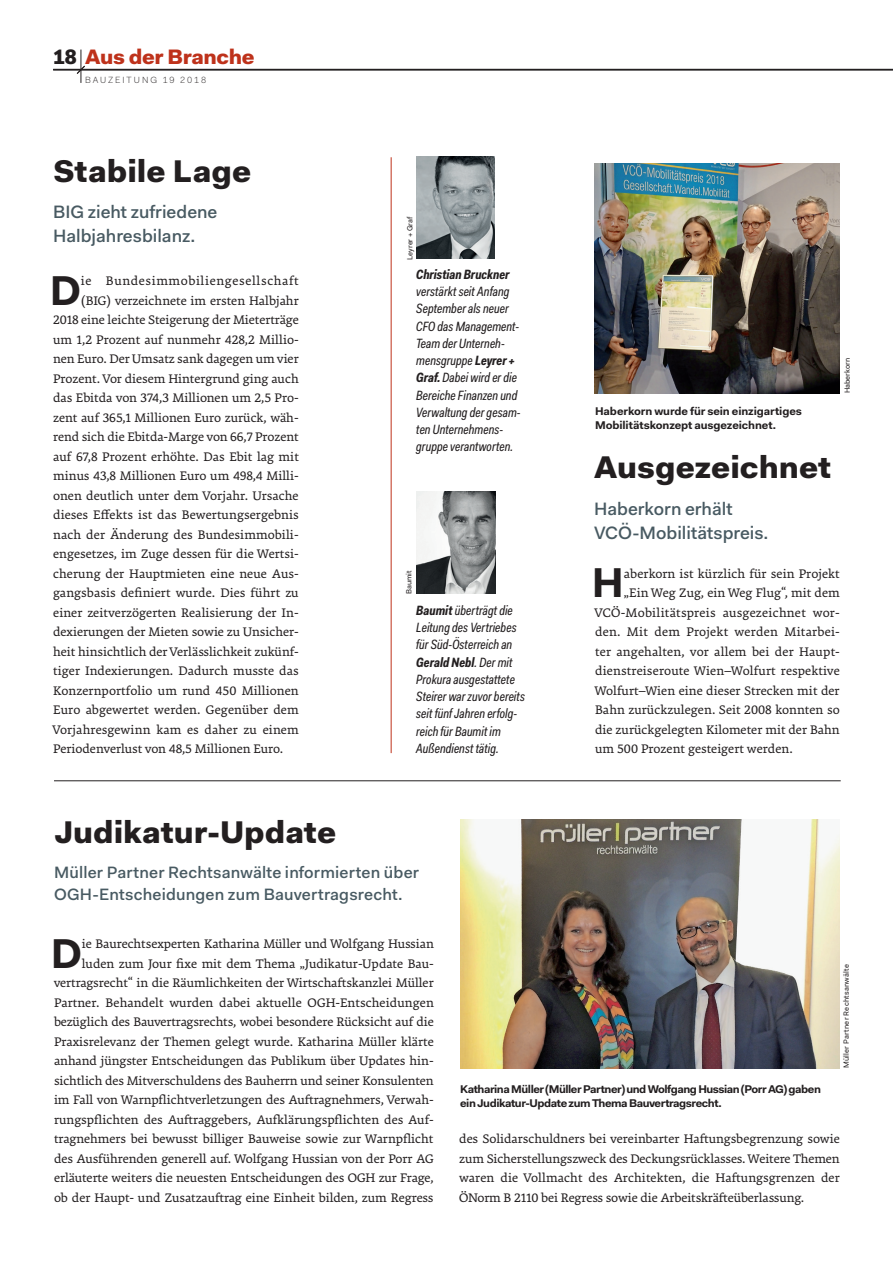
<style>
.page{position:relative;width:893px;height:1263px;background:#fff}
.page>*{position:absolute;margin:0;border:0;box-sizing:border-box;transform-origin:0 0}
.GS_Initial_2zeilig{font:700 41.85px "Fakt Pro";color:#231f20}
.TT_klein{font:900 31.5px "Fakt Pro";color:#231f20}
.t1{font:900 21px "Fakt Pro";letter-spacing:-.02em;color:#be321b}
.VS_klein{font:500 18px/24px "Fakt Pro";color:#485a62}
.VS_klein-2{font:500 16.5px/22.5px "Fakt Pro";letter-spacing:.01em;color:#485a62}
.GS_Initial_2zeilig-2{font:13.5px/19.5px "Premiera";color:#231f20;text-align:right}
.K_GS{font:italic 13.5px/17.2px "Fakt Con Pro";color:#231f20}
.GS_Initial_2zeilig-3{font:13.5px "Premiera";letter-spacing:.02em;color:#231f20}
.GS_Initial_2zeilig-4{font:13.5px "Premiera";letter-spacing:.045em;color:#231f20}
.BU{font:700 11.25px/14.2px "Fakt Pro";letter-spacing:-.04em;color:#231f20}
.BU-2{font:700 11.25px/14.2px "Fakt Pro";letter-spacing:-.01em;color:#231f20}
.t2{font:300 9px "Fakt Pro";letter-spacing:.215em;color:#231f20}
.BU-FC{font:7.5px "Fakt Pro";letter-spacing:.01em;color:#231f20}
.BU-FC-2{font:7.5px "Fakt Pro";letter-spacing:.03em;color:#231f20}
.s1{color:#231f20}
.s2{font-weight:700}
</style>
<div class="page">
<hr style="left:81px;top:50px;width:1px;height:33px;background:#231f20">
<hr style="left:53px;top:69px;width:840px;height:1px;background:#231f20">
<svg style="left:76px;top:65px;width:9px;height:9px"></svg>
<img style="left:416px;top:157px;width:78px;height:102px">
<img style="left:416px;top:492px;width:80px;height:102px">
<hr style="left:391px;top:157px;width:1px;height:596px;background:#be321b">
<img style="left:595px;top:163px;width:245px;height:230px">
<img style="left:460px;top:819px;width:380px;height:249px">
<hr style="left:54px;top:780px;width:787px;height:1px;background:#231f20">
<p class="t1" style="left:53px;top:43px;width:203px"><span class="s1">18</span> Aus der Branche</p>
<p class="t2" style="left:85px;top:74px;width:123px">BAUZEITUNG 19 2018</p>
<p class="TT_klein" style="left:53px;top:150px;width:200px">Stabile Lage</p>
<p class="VS_klein" style="left:53px;top:200px;width:166px">BIG zieht zufriedene<br>Halbjahresbilanz.</p>
<p class="GS_Initial_2zeilig" style="left:50px;top:262px;width:33px">D</p>
<p class="GS_Initial_2zeilig-4" style="left:81px;top:273px;width:219px">ie Bundesimmobiliengesellschaft</p>
<p class="GS_Initial_2zeilig-2" style="left:81px;top:291px;width:219px">(BIG) verzeichnete im ersten Halbjahr</p>
<p class="GS_Initial_2zeilig-2" style="left:53px;top:310px;width:247px">2018 eine leichte Steigerung der Mieterträge</p>
<p class="GS_Initial_2zeilig-2" style="left:53px;top:330px;width:247px">um 1,2 Prozent auf nunmehr 428,2 Millio-</p>
<p class="GS_Initial_2zeilig-2" style="left:53px;top:349px;width:247px">nen Euro. Der Umsatz sank dagegen um vier</p>
<p class="GS_Initial_2zeilig-2" style="left:53px;top:369px;width:247px">Prozent. Vor diesem Hintergrund ging auch</p>
<p class="GS_Initial_2zeilig-2" style="left:53px;top:388px;width:247px">das Ebitda von 374,3 Millionen um 2,5 Pro-</p>
<p class="GS_Initial_2zeilig-2" style="left:53px;top:408px;width:247px">zent auf 365,1 Millionen Euro zurück, wäh-</p>
<p class="GS_Initial_2zeilig-2" style="left:53px;top:427px;width:247px">rend sich die Ebitda-Marge von 66,7 Prozent</p>
<p class="GS_Initial_2zeilig-2" style="left:53px;top:447px;width:247px">auf 67,8 Prozent erhöhte. Das Ebit lag mit</p>
<p class="GS_Initial_2zeilig-2" style="left:53px;top:466px;width:247px">minus 43,8 Millionen Euro um 498,4 Milli-</p>
<p class="GS_Initial_2zeilig-2" style="left:53px;top:486px;width:247px">onen deutlich unter dem Vorjahr. Ursache</p>
<p class="GS_Initial_2zeilig-2" style="left:53px;top:505px;width:247px">dieses Effekts ist das Bewertungsergebnis</p>
<p class="GS_Initial_2zeilig-2" style="left:53px;top:525px;width:247px">nach der Änderung des Bundesimmobili-</p>
<p class="GS_Initial_2zeilig-2" style="left:53px;top:544px;width:247px">engesetzes, im Zuge dessen für die Wertsi-</p>
<p class="GS_Initial_2zeilig-2" style="left:53px;top:564px;width:247px">cherung der Hauptmieten eine neue Aus-</p>
<p class="GS_Initial_2zeilig-2" style="left:53px;top:583px;width:247px">gangsbasis definiert wurde. Dies führt zu</p>
<p class="GS_Initial_2zeilig-2" style="left:53px;top:603px;width:247px">einer zeitverzögerten Realisierung der In-</p>
<p class="GS_Initial_2zeilig-2" style="left:53px;top:622px;width:247px">dexierungen der Mieten sowie zu Unsicher-</p>
<p class="GS_Initial_2zeilig-2" style="left:53px;top:642px;width:247px">heit hinsichtlich der Verlässlichkeit zukünf-</p>
<p class="GS_Initial_2zeilig-2" style="left:53px;top:661px;width:247px">tiger Indexierungen. Dadurch musste das</p>
<p class="GS_Initial_2zeilig-2" style="left:53px;top:681px;width:247px">Konzernportfolio um rund 450 Millionen</p>
<p class="GS_Initial_2zeilig-2" style="left:53px;top:700px;width:247px">Euro abgewertet werden. Gegenüber dem</p>
<p class="GS_Initial_2zeilig-2" style="left:53px;top:720px;width:247px">Vorjahresgewinn kam es daher zu einem</p>
<p class="GS_Initial_2zeilig-2" style="left:53px;top:739px;width:232px">Periodenverlust von 48,5 Millionen Euro.</p>
<p class="BU-FC" style="left:405px;top:260px;width:44px;rotate:-90deg">Leyrer + Graf</p>
<p class="K_GS" style="left:416px;top:266px;width:105px"><span class="s2">Christian Bruckner </span>verstärkt seit Anfang<br>September als neuer<br>CFO das Management-<br>Team der Unterneh&shy;mensgruppe <span class="s2">Leyrer +<br>Graf.</span> Dabei wird er die<br>Bereiche Finanzen und<br>Verwaltung der gesam&shy;ten Unternehmens&shy;gruppe verantworten.</p>
<p class="BU-FC" style="left:404px;top:594px;width:25px;rotate:-90deg">Baumit</p>
<p class="K_GS" style="left:416px;top:601px;width:110px"><span class="s2">Baumit</span> überträgt die<br>Leitung des Vertriebes für Süd-Österreich an<br><span class="s2">Gerald Nebl</span>. Der mit<br>Prokura ausgestattete<br>Steirer war zuvor bereits seit fünf Jahren erfolg&shy;reich für Baumit im<br>Außendienst tätig.</p>
<p class="BU-2" style="left:595px;top:403px;width:208px">Haberkorn wurde für sein einzigartiges<br>Mobilitätskonzept ausgezeichnet.</p>
<p class="BU-FC" style="left:842px;top:393px;width:37px;rotate:-90deg">Haberkorn</p>
<p class="TT_klein" style="left:594px;top:446px;width:239px">Ausgezeichnet</p>
<p class="VS_klein" style="left:594px;top:496px;width:176px">Haberkorn erhält<br>VCÖ-Mobilitätspreis.</p>
<p class="GS_Initial_2zeilig" style="left:592px;top:555px;width:34px">H</p>
<p class="GS_Initial_2zeilig-2" style="left:624px;top:564px;width:217px">aberkorn ist kürzlich für sein Projekt</p>
<p class="GS_Initial_2zeilig-2" style="left:624px;top:583px;width:217px">„Ein Weg Zug, ein Weg Flug“, mit dem</p>
<p class="GS_Initial_2zeilig-3" style="left:595px;top:604px;width:246px">VCÖ-Mobilitätspreis ausgezeichnet wor-</p>
<p class="GS_Initial_2zeilig-2" style="left:595px;top:622px;width:246px">den. Mit dem Projekt werden Mitarbei-</p>
<p class="GS_Initial_2zeilig-2" style="left:595px;top:642px;width:246px">ter angehalten, vor allem bei der Haupt-</p>
<p class="GS_Initial_2zeilig-2" style="left:595px;top:661px;width:246px">dienstreiseroute Wien–Wolfurt respektive</p>
<p class="GS_Initial_2zeilig-2" style="left:595px;top:681px;width:246px">Wolfurt–Wien eine dieser Strecken mit der</p>
<p class="GS_Initial_2zeilig-2" style="left:595px;top:700px;width:246px">Bahn zurückzulegen. Seit 2008 konnten so</p>
<p class="GS_Initial_2zeilig-2" style="left:595px;top:720px;width:246px">die zurückgelegten Kilometer mit der Bahn</p>
<p class="GS_Initial_2zeilig-2" style="left:595px;top:739px;width:199px">um 500 Prozent gesteigert werden.</p>
<p class="TT_klein" style="left:54px;top:811px;width:284px">Judikatur-Update</p>
<p class="VS_klein-2" style="left:54px;top:861px;width:367px">Müller Partner Rechtsanwälte informierten über<br>OGH-Entscheidungen zum Bauvertragsrecht.</p>
<p class="GS_Initial_2zeilig" style="left:51px;top:925px;width:33px">D</p>
<p class="GS_Initial_2zeilig-2" style="left:54px;top:934px;width:381px">ie Baurechtsexperten Katharina Müller und Wolfgang Hussian luden zum Jour fixe mit dem Thema „Judikatur-Update Bau&shy;vertragsrecht“ in die Räumlichkeiten der Wirtschaftskanzlei Müller Partner. Behandelt wurden dabei aktuelle OGH-Entscheidungen bezüglich des Bauvertragsrechts, wobei besondere Rücksicht auf die Praxisrelevanz der Themen gelegt wurde. Katharina Müller klärte anhand jüngster Entscheidungen das Publikum über Updates hin&shy;sichtlich des Mitverschuldens des Bauherrn und seiner Konsulenten im Fall von Warnpflichtverletzungen des Auftragnehmers, Verwah&shy;rungspflichten des Auftraggebers, Aufklärungspflichten des Auf&shy;tragnehmers bei bewusst billiger Bauweise sowie zur Warnpflicht des Ausführenden generell auf. Wolfgang Hussian von der Porr AG erläuterte weiters die neuesten Entscheidungen des OGH zur Frage, ob der Haupt- und Zusatzauftrag eine Einheit bilden, zum Regress</p>
<p class="BU" style="left:460px;top:1082px;width:362px">Katharina Müller (Müller Partner) und Wolfgang Hussian (Porr AG) gaben ein Judikatur-Update zum Thema Bauvertragsrecht.</p>
<p class="BU-FC-2" style="left:841px;top:1068px;width:106px;rotate:-90deg">Müller Partner Rechtsanwälte</p>
<p class="GS_Initial_2zeilig-2" style="left:459px;top:1129px;width:382px;text-align:justify">des Solidarschuldners bei vereinbarter Haftungsbegrenzung sowie zum Sicherstellungszweck des Deckungsrücklasses. Weitere Themen waren die Vollmacht des Architekten, die Haftungsgrenzen der ÖNorm B 2110 bei Regress sowie die Arbeitskräfteüberlassung.</p>
</div>
